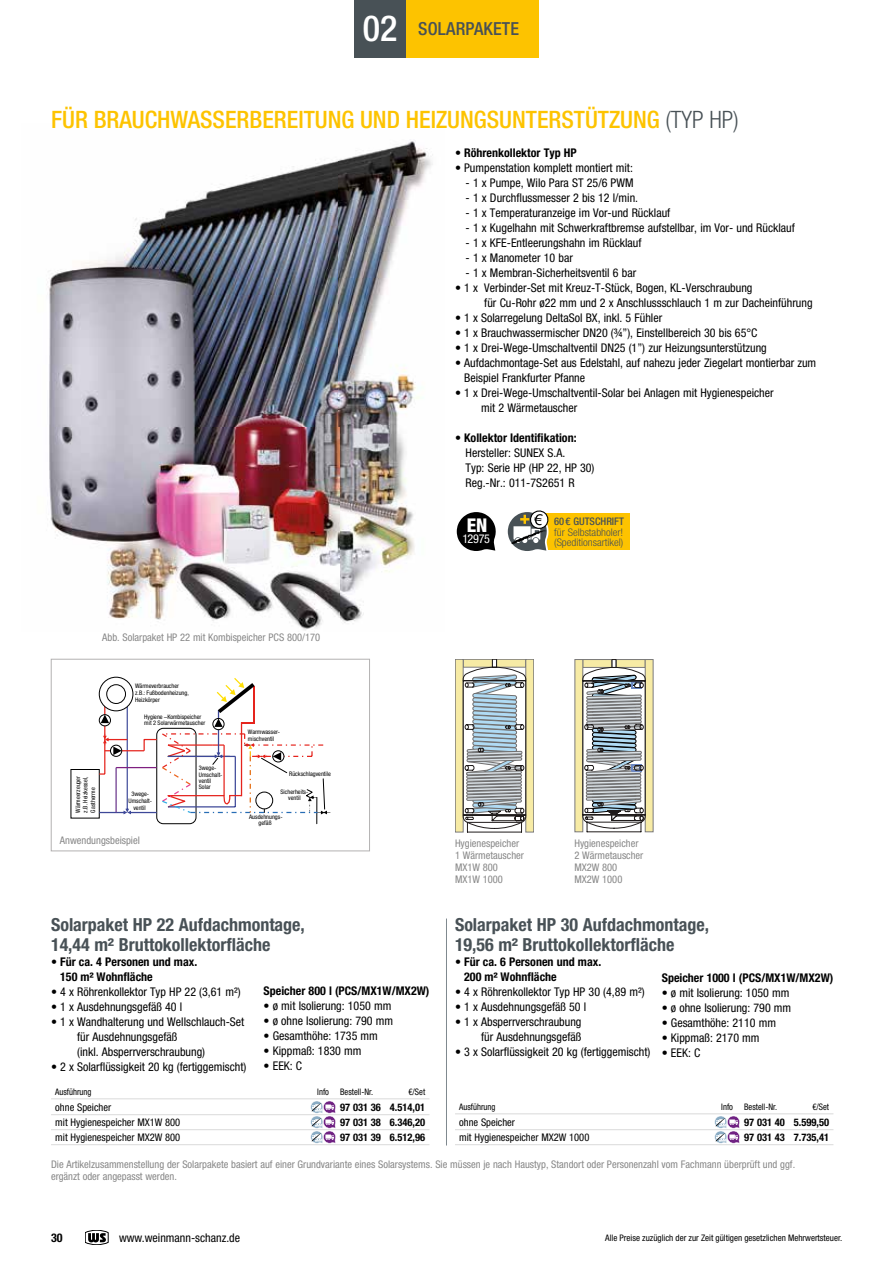
<style>
.page{position:relative;width:893px;height:1263px;background:#fff}
.page>*{position:absolute;margin:0;border:0;box-sizing:border-box;transform-origin:0 0}
.t1{font:500 condensed 24px "Helvetica Neue LT Pro";color:#fdc300}
.t2{font:800 condensed 18.9px "Helvetica Neue LT Pro";color:#fff}
.t3{font:700 condensed 18px/19.5px "Helvetica Neue LT Pro";color:#485156}
.t4{font:500 condensed 18px "Helvetica Neue LT Pro";letter-spacing:.01em;color:#485156}
.t5{font:condensed 12.15px "Helvetica Neue LT Pro";letter-spacing:-.03em;color:#fff}
.t6{font:condensed 12px/15px "Helvetica Neue LT Pro";color:#000}
.t7{font:700 condensed 12px/15px "Helvetica Neue LT Pro";color:#000}
.t8{font:condensed 10.5px/12px "Helvetica Neue LT Pro";color:#878787}
.t9{font:condensed 10.5px "Helvetica Neue LT Pro";color:#000}
.t10{font:700 condensed 10.5px "Helvetica Neue LT Pro";color:#000}
.t11{font:300 condensed 10.5px/10.5px "Helvetica Neue LT Pro";color:#485156;scale:1.05 1}
.t12{font:500 condensed 10.5px "Helvetica Neue LT Pro";color:#485156}
.t13{font:condensed 9px "Helvetica Neue LT Pro";color:#000}
.t14{font:condensed 9px "Helvetica Neue LT Pro";color:#000;scale:.95 1}
.t15{font:condensed 6.3px/6.9px "Helvetica Neue LT Pro";color:#000}
.s1{font-size:36px;color:#fff}
.s2{font-weight:300;color:#485156}
</style>
<div class="page">
<img style="left:49px;top:141px;width:384px;height:490px">
<svg style="left:99px;top:677px;width:231px;height:147px"></svg>
<div style="left:51px;top:659px;width:319px;height:192px;border:1px solid #b3b2b2"></div>
<hr style="left:51px;top:1098px;width:378px;height:1px;background:#dadada">
<hr style="left:51px;top:1114px;width:378px;height:1px;background:#dadada">
<hr style="left:51px;top:1129px;width:378px;height:1px;background:#dadada">
<hr style="left:51px;top:1144px;width:378px;height:1px;background:#dadada">
<svg style="left:310px;top:1101px;width:26px;height:42px"></svg>
<hr style="left:455px;top:1113px;width:378px;height:1px;background:#dadada">
<hr style="left:455px;top:1129px;width:378px;height:1px;background:#dadada">
<hr style="left:455px;top:1144px;width:378px;height:1px;background:#dadada">
<svg style="left:714px;top:1116px;width:26px;height:27px"></svg>
<hr style="left:446px;top:918px;width:1px;height:227px;background:#80898f">
<div style="left:455px;top:659px;width:8px;height:173px;background:#f7eba5"></div>
<div style="left:455px;top:659px;width:8px;height:173px;border:1px solid #7c7b7b"></div>
<div style="left:526px;top:659px;width:8px;height:173px;background:#f7eba5"></div>
<div style="left:525px;top:659px;width:9px;height:173px;border:1px solid #7c7b7b"></div>
<svg style="left:463px;top:659px;width:63px;height:173px"></svg>
<div style="left:575px;top:659px;width:8px;height:173px;background:#f7eba5"></div>
<div style="left:574px;top:659px;width:9px;height:173px;border:1px solid #7c7b7b"></div>
<div style="left:645px;top:659px;width:8px;height:173px;background:#f7eba5"></div>
<div style="left:645px;top:659px;width:9px;height:173px;border:1px solid #7c7b7b"></div>
<svg style="left:582px;top:659px;width:64px;height:173px"></svg>
<svg style="left:456px;top:512px;width:40px;height:39px"></svg>
<div style="left:542px;top:514px;width:88px;height:36px;background:#fdc300"></div>
<svg style="left:507px;top:510px;width:42px;height:41px"></svg>
<svg style="left:85px;top:1230px;width:23px;height:15px"></svg>
<div style="left:354px;top:0;width:184px;height:57px;background:#fdc300"></div>
<div style="left:354px;top:0;width:51px;height:57px;background:#485156"></div>
<h3 class="t4" style="left:363px;top:17px;width:158px"><span class="s1">02</span> SOLARPAKETE</h3>
<h1 class="t1" style="left:51px;top:105px;width:689px">FÜR BRAUCHWASSERBEREITUNG UND HEIZUNGSUNTERSTÜTZUNG <span class="s2">(TYP HP)</span></h1>
<p class="t7" style="left:455px;top:146px;width:123px">• Röhrenkollektor Typ HP</p>
<p class="t6" style="left:455px;top:161px;width:179px">• Pumpenstation komplett montiert mit:</p>
<p class="t6" style="left:466px;top:176px;width:169px">- 1 x Pumpe, Wilo Para ST 25/6 PWM</p>
<p class="t6" style="left:466px;top:191px;width:174px">- 1 x Durchflussmesser 2 bis 12 l/min.</p>
<p class="t6" style="left:466px;top:206px;width:206px">- 1 x Temperaturanzeige im Vor-und Rücklauf</p>
<p class="t6" style="left:466px;top:221px;width:331px">- 1 x Kugelhahn mit Schwerkraftbremse aufstellbar, im Vor- und Rücklauf</p>
<p class="t6" style="left:466px;top:236px;width:178px">- 1 x KFE-Entleerungshahn im Rücklauf</p>
<p class="t6" style="left:466px;top:251px;width:109px">- 1 x Manometer 10 bar</p>
<p class="t6" style="left:466px;top:266px;width:172px">- 1 x Membran-Sicherheitsventil 6 bar</p>
<p class="t6" style="left:484px;top:281px;width:330px;text-indent:-29px">• 1 x Verbinder-Set mit Kreuz-T-Stück, Bogen, KL-Verschraubung<br>für Cu-Rohr ø22 mm und 2 x Anschlussschlauch 1 m zur Dacheinführung</p>
<p class="t6" style="left:455px;top:311px;width:209px">• 1 x Solarregelung DeltaSol BX, inkl. 5 Fühler</p>
<p class="t6" style="left:455px;top:326px;width:304px">• 1 x Brauchwassermischer DN20 (¾”), Einstellbereich 30 bis 65°C</p>
<p class="t6" style="left:455px;top:341px;width:313px">• 1 x Drei-Wege-Umschaltventil DN25 (1”) zur Heizungsunterstützung</p>
<p class="t6" style="left:464px;top:356px;width:354px;text-indent:-9px">• Aufdachmontage-Set aus Edelstahl, auf nahezu jeder Ziegelart montierbar zum<br>Beispiel Frankfurter Pfanne</p>
<p class="t6" style="left:481px;top:386px;width:294px;text-indent:-26px">• 1 x Drei-Wege-Umschaltventil-Solar bei Anlagen mit Hygienespeicher mit 2 Wärmetauscher</p>
<p class="t7" style="left:455px;top:431px;width:123px">• Kollektor Identifikation:</p>
<p class="t6" style="left:466px;top:446px;width:130px">Hersteller: SUNEX S.A.<br>Typ: Serie HP (HP 22, HP 30)<br>Reg.-Nr.: 011-7S2651 R</p>
<h2 class="t2" style="left:467px;top:514px;width:22px">EN</h2>
<p class="t5" style="left:462px;top:532px;width:29px">12975</p>
<p class="t12" style="left:554px;top:515px;width:71px">60 € GUTSCHRIFT</p>
<p class="t11" style="left:554px;top:527px;width:67px">für Selbstabholer! (Speditionsartikel)</p>
<p class="t8" style="left:102px;top:631px;width:219px">Abb. Solarpaket HP 22 mit Kombispeicher PCS 800/170</p>
<p class="t15" style="left:74px;top:812px;width:38px;line-height:7.5px;text-align:justify;rotate:-90deg">Wärmeerzeuger z.B. Heizkessel, Gastherme</p>
<p class="t15" style="left:135px;top:683px;width:55px">Wärmeverbraucher z.B.: Fußbodenheizung,<br>Heizkörper</p>
<p class="t15" style="left:144px;top:713px;width:63px">Hygiene –Kombispeicher mit 2 Solarwärmetauscher</p>
<p class="t15" style="left:248px;top:728px;width:33px">Warmwasser&shy;mischventil</p>
<p class="t15" style="left:128px;top:790px;width:25px;text-align:center">3wege-<br>Umschalt&shy;ventil</p>
<p class="t15" style="left:199px;top:765px;width:25px;line-height:6.3px">3wege-<br>Umschalt&shy;ventil<br>Solar</p>
<p class="t15" style="left:289px;top:770px;width:43px">Rückschlagventile</p>
<p class="t15" style="left:249px;top:814px;width:35px;line-height:6.3px;text-align:center">Ausdehnungs&shy;gefäß</p>
<p class="t15" style="left:281px;top:788px;width:29px;line-height:6.3px;text-align:center">Sicherheits&shy;ventil</p>
<p class="t8" style="left:60px;top:834px;width:81px">Anwendungsbeispiel</p>
<h3 class="t3" style="left:51px;top:915px;width:255px">Solarpaket HP 22 Aufdachmontage,<br>14,44 m² Bruttokollektorfläche</h3>
<p class="t7" style="left:60px;top:954px;width:139px;text-indent:-9px">• Für ca. 4 Personen und max.<br>150 m² Wohnfläche</p>
<p class="t6" style="left:51px;top:984px;width:191px">• 4 x Röhrenkollektor Typ HP 22 (3,61 m²)</p>
<p class="t6" style="left:51px;top:999px;width:133px">• 1 x Ausdehnungsgefäß 40 l</p>
<p class="t6" style="left:77px;top:1014px;width:169px;text-indent:-26px">• 1 x Wandhalterung und Wellschlauch-Set für Ausdehnungsgefäß<br>(inkl. Absperrverschraubung)</p>
<p class="t6" style="left:51px;top:1059px;width:197px">• 2 x Solarflüssigkeit 20 kg (fertiggemischt)</p>
<p class="t7" style="left:264px;top:983px;width:167px">Speicher 800 l (PCS/MX1W/MX2W)</p>
<p class="t6" style="left:264px;top:998px;width:129px">• ø mit Isolierung: 1050 mm</p>
<p class="t6" style="left:264px;top:1013px;width:131px">• ø ohne Isolierung: 790 mm</p>
<p class="t6" style="left:264px;top:1028px;width:116px">• Gesamthöhe: 1735 mm</p>
<p class="t6" style="left:264px;top:1043px;width:99px">• Kippmaß: 1830 mm</p>
<p class="t6" style="left:264px;top:1058px;width:40px">• EEK: C</p>
<p class="t14" style="left:55px;top:1086px;width:40px">Ausführung</p>
<p class="t14" style="left:317px;top:1086px;width:60px">Info Bestell-Nr.</p>
<p class="t14" style="left:408px;top:1086px;width:19px">€/Set</p>
<p class="t9" style="left:55px;top:1101px;width:57px">ohne Speicher</p>
<p class="t10" style="left:340px;top:1101px;width:87px">97 031 36 4.514,01</p>
<p class="t9" style="left:55px;top:1116px;width:127px">mit Hygienespeicher MX1W 800</p>
<p class="t10" style="left:340px;top:1116px;width:87px">97 031 38 6.346,20</p>
<p class="t9" style="left:55px;top:1131px;width:127px">mit Hygienespeicher MX2W 800</p>
<p class="t10" style="left:340px;top:1131px;width:87px">97 031 39 6.512,96</p>
<p class="t8" style="left:455px;top:837px;width:71px">Hygienespeicher<br>1 Wärmetauscher<br>MX1W 800<br>MX1W 1000</p>
<p class="t8" style="left:574px;top:837px;width:71px">Hygienespeicher<br>2 Wärmetauscher<br>MX2W 800<br>MX2W 1000</p>
<h3 class="t3" style="left:455px;top:915px;width:256px">Solarpaket HP 30 Aufdachmontage,<br>19,56 m² Bruttokollektorfläche</h3>
<p class="t7" style="left:464px;top:954px;width:139px;text-indent:-9px">• Für ca. 6 Personen und max.<br>200 m² Wohnfläche</p>
<p class="t6" style="left:455px;top:984px;width:191px">• 4 x Röhrenkollektor Typ HP 30 (4,89 m²)</p>
<p class="t6" style="left:455px;top:999px;width:133px">• 1 x Ausdehnungsgefäß 50 l</p>
<p class="t6" style="left:455px;top:1014px;width:128px;text-align:right">• 1 x Absperrverschraubung für Ausdehnungsgefäß</p>
<p class="t6" style="left:455px;top:1044px;width:197px">• 3 x Solarflüssigkeit 20 kg (fertiggemischt)</p>
<p class="t7" style="left:662px;top:971px;width:173px">Speicher 1000 l (PCS/MX1W/MX2W)</p>
<p class="t6" style="left:662px;top:985px;width:129px">• ø mit Isolierung: 1050 mm</p>
<p class="t6" style="left:662px;top:1000px;width:131px">• ø ohne Isolierung: 790 mm</p>
<p class="t6" style="left:662px;top:1015px;width:116px">• Gesamthöhe: 2110 mm</p>
<p class="t6" style="left:662px;top:1030px;width:99px">• Kippmaß: 2170 mm</p>
<p class="t6" style="left:662px;top:1045px;width:40px">• EEK: C</p>
<p class="t14" style="left:459px;top:1101px;width:40px">Ausführung</p>
<p class="t14" style="left:721px;top:1101px;width:60px">Info Bestell-Nr.</p>
<p class="t14" style="left:812px;top:1101px;width:19px">€/Set</p>
<p class="t9" style="left:459px;top:1116px;width:57px">ohne Speicher</p>
<p class="t10" style="left:744px;top:1116px;width:87px">97 031 40 5.599,50</p>
<p class="t9" style="left:459px;top:1131px;width:132px">mit Hygienespeicher MX2W 1000</p>
<p class="t10" style="left:744px;top:1131px;width:87px">97 031 43 7.735,41</p>
<p class="t8" style="left:51px;top:1158px;width:746px">Die Artikelzusammenstellung der Solarpakete basiert auf einer Grundvariante eines Solarsystems. Sie müssen je nach Haustyp, Standort oder Personenzahl vom Fachmann überprüft und ggf. ergänzt oder angepasst werden.</p>
<p class="t7" style="left:51px;top:1230px;width:13px">30</p>
<p class="t6" style="left:119px;top:1230px;width:123px">www.weinmann-schanz.de</p>
<p class="t13" style="left:605px;top:1232px;width:239px">Alle Preise zuzüglich der zur Zeit gültigen gesetzlichen Mehrwertsteuer.</p>
</div>
